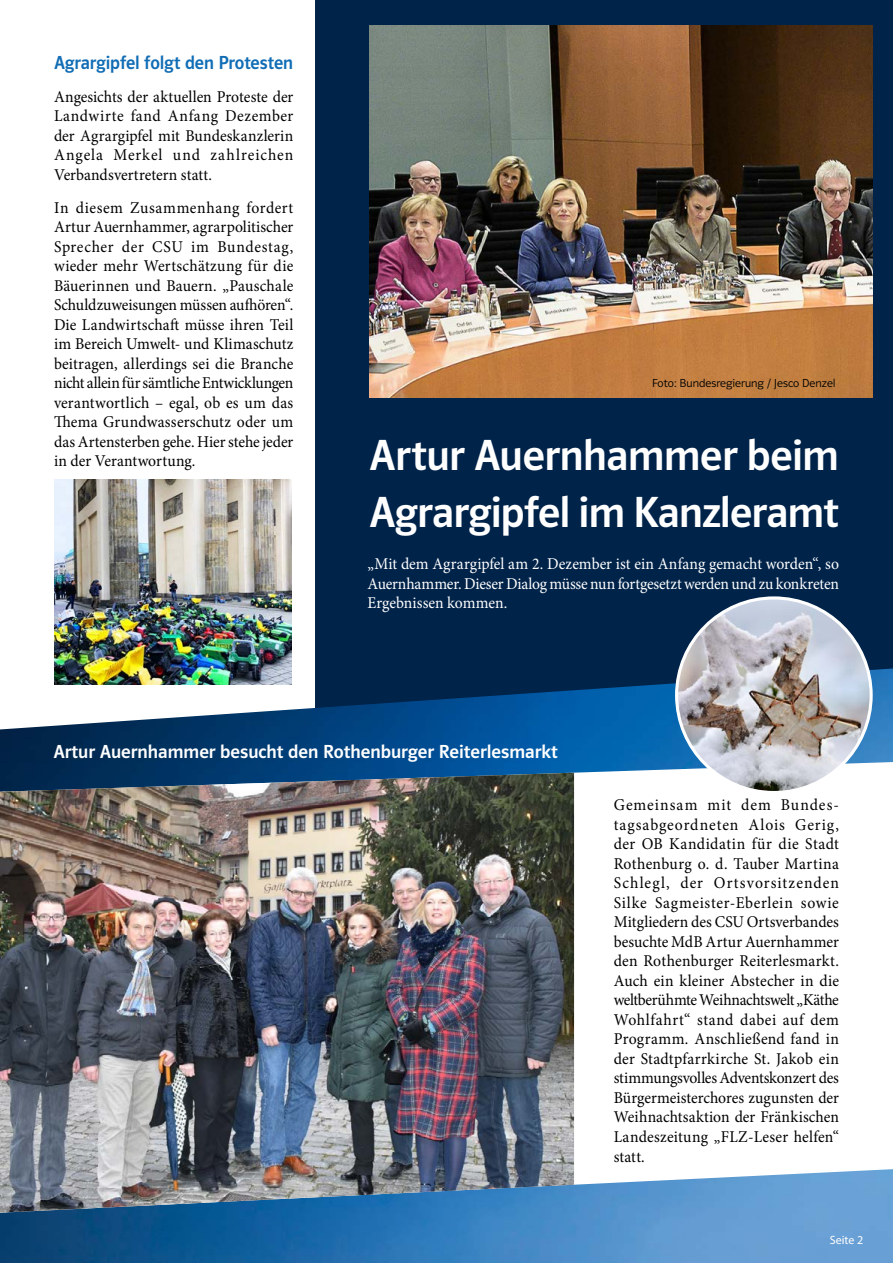
<style>
.page{position:relative;width:893px;height:1263px;background:#fff}
.page>*{position:absolute;margin:0;border:0;box-sizing:border-box;transform-origin:0 0}
.t1{font:45px/57px "Polo 22 R Krftg";letter-spacing:-.01em;color:#fff}
.t2{font:19.5px "Polo 22 R Krftg";color:#fff}
.t3{font:19.5px "Polo 22 R Krftg";letter-spacing:-.005em;color:#116db5;scale:.96 1}
.t4{font:16.5px/19.5px "Minion Pro";letter-spacing:.01em;color:#000;text-align:justify;scale:.95 1}
.t5{font:16.5px/19.5px "Minion Pro";letter-spacing:-.01em;color:#fff;text-align:justify;scale:.95 1}
.t6{font:12px "Polo 22 R Leicht";color:#000}
.t7{font:12px "Myriad Pro";color:#fff}
</style>
<div class="page">
<div style="left:315px;top:0;width:578px;height:668px;background:#00234a"></div>
<img style="left:0;top:668px;width:893px;height:595px">
<svg style="left:0;top:762px;width:893px;height:451px"></svg>
<img style="left:0;top:773px;width:574px;height:440px">
<img style="left:54px;top:479px;width:238px;height:206px">
<img style="left:370px;top:26px;width:503px;height:371px">
<img style="left:677px;top:598px;width:194px;height:194px;border-radius:97px">
<p class="t3" style="left:54px;top:52px;width:251px">Agrargipfel folgt den Protesten</p>
<p class="t4" style="left:54px;top:87px;width:254px">Angesichts der aktuellen Proteste der Landwirte fand Anfang Dezember der Agrargipfel mit Bundeskanzlerin Angela Merkel und zahlreichen Verbandsvertretern statt.</p>
<p class="t4" style="left:54px;top:198px;width:253px">In diesem Zusammenhang fordert Artur Auernhammer, agrarpolitischer Sprecher der CSU im Bundestag, wieder mehr Wertschätzung für die Bäuerinnen und Bauern. „Pauschale Schuldzuweisungen müssen aufhören“.<br>Die Landwirtschaft müsse ihren Teil im Bereich Umwelt- und Klimaschutz beitragen, allerdings sei die Branche nicht allein für sämtliche Entwicklungen verantwortlich – egal, ob es um das Thema Grundwasserschutz oder um das Artensterben gehe. Hier stehe jeder in der Verantwortung.</p>
<p class="t6" style="left:652px;top:377px;width:185px">Foto: Bundesregierung / Jesco Denzel</p>
<h1 class="t1" style="left:369px;top:428px;width:471px">Artur Auernhammer beim<br>Agrargipfel im Kanzleramt</h1>
<p class="t5" style="left:367px;top:554px;width:498px">„Mit dem Agrargipfel am 2. Dezember ist ein Anfang gemacht worden“, so Auernhammer. Dieser Dialog müsse nun fortgesetzt werden und zu konkreten Ergebnissen kommen.</p>
<p class="t2" style="left:54px;top:741px;width:506px">Artur Auernhammer besucht den Rothenburger Reiterlesmarkt</p>
<p class="t4" style="left:614px;top:795px;width:239px">Gemeinsam mit dem Bundes&shy;tagsabgeordneten Alois Gerig, der OB Kandidatin für die Stadt Rothenburg o. d. Tauber Martina Schlegl, der Ortsvorsitzenden Silke Sagmeister-Eberlein sowie Mitgliedern des CSU Ortsverbandes besuchte MdB Artur Auernhammer den Rothenburger Reiterlesmarkt.<br>Auch ein kleiner Abstecher in die weltberühmte Weihnachtswelt „Käthe Wohlfahrt“ stand dabei auf dem Programm. Anschließend fand in der Stadtpfarrkirche St. Jakob ein stimmungsvolles Adventskonzert des Bürgermeisterchores zugunsten der Weihnachtsaktion der Fränkischen Landeszeitung „FLZ-Leser helfen“ statt.</p>
<p class="t7" style="left:830px;top:1232px;width:35px">Seite 2</p>
</div>
